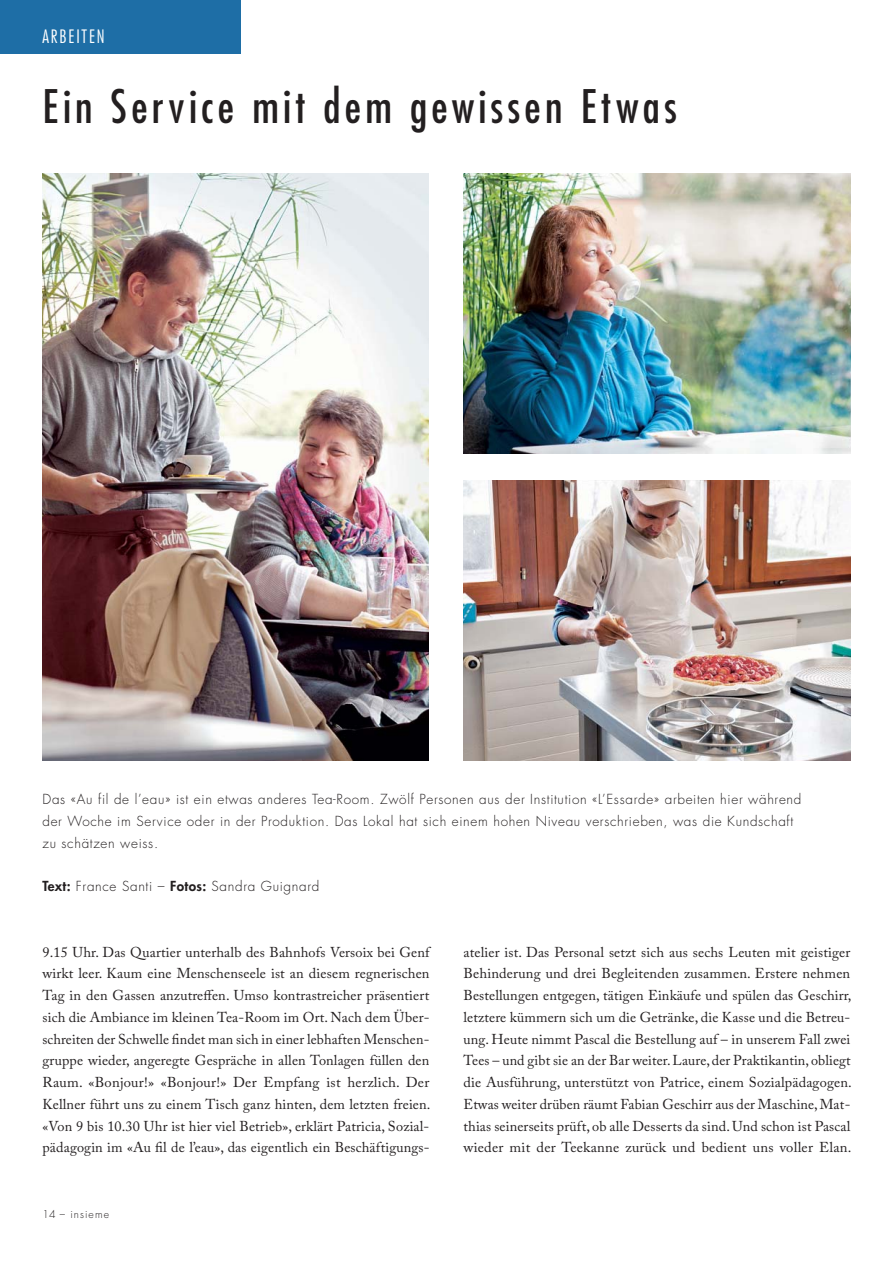
<style>
.page{position:relative;width:893px;height:1263px;background:#fff}
.page>*{position:absolute;margin:0;border:0;box-sizing:border-box;transform-origin:0 0}
.t1{font:condensed 45px "Futura";letter-spacing:.095em;color:#231f20}
.t2{font:300 condensed 18px "Futura";letter-spacing:.1em;color:#fff}
.t3{font:14.25px/21.8px "Adobe Caslon Pro";letter-spacing:.01em;color:#231f20;text-align:justify}
.t4{font:300 13.5px/21.8px "Futura";letter-spacing:.05em;color:#231f20}
.t5{font:300 10.5px "Futura";letter-spacing:.1em;color:#231f20}
.s1{font-weight:800}
</style>
<div class="page">
<div style="left:0;top:0;width:240px;height:53px;background:#1e6ea6"></div>
<img style="left:43px;top:173px;width:386px;height:588px">
<img style="left:463px;top:173px;width:387px;height:281px">
<img style="left:463px;top:480px;width:387px;height:281px">
<p class="t2" style="left:43px;top:28px;width:64px">ARBEITEN</p>
<h1 class="t1" style="left:43px;top:86px;width:636px">Ein Service mit dem gewissen Etwas</h1>
<p class="t4" style="left:43px;top:790px;width:760px">Das «Au fil de l’eau» ist ein etwas anderes Tea-Room. Zwölf Personen aus der Institution «L’Essarde» arbeiten hier während der Woche im Service oder in der Produktion. Das Lokal hat sich einem hohen Niveau verschrieben, was die Kundschaft zu schätzen weiss.</p>
<p class="t4" style="left:43px;top:877px;width:278px"><span class="s1">Text:</span> France Santi – <span class="s1">Fotos:</span> Sandra Guignard</p>
<p class="t3" style="left:43px;top:942px;width:389px">9.15 Uhr. Das Quartier unterhalb des Bahnhofs Versoix bei Genf wirkt leer. Kaum eine Menschenseele ist an diesem regnerischen Tag in den Gassen anzutreffen. Umso kontrastreicher präsentiert sich die Ambiance im kleinen Tea-Room im Ort. Nach dem Über&shy;schreiten der Schwelle findet man sich in einer lebhaften Menschen&shy;gruppe wieder, angeregte Gespräche in allen Tonlagen füllen den Raum. «Bonjour!» «Bonjour!» Der Empfang ist herzlich. Der Kellner führt uns zu einem Tisch ganz hinten, dem letzten freien. «Von 9 bis 10.30 Uhr ist hier viel Betrieb», erklärt Patricia, Sozial&shy;pädagogin im «Au fil de l’eau», das eigentlich ein Beschäftigungs-</p>
<p class="t5" style="left:43px;top:1209px;width:68px">14 – insieme</p>
<p class="t3" style="left:463px;top:942px;width:390px">atelier ist. Das Personal setzt sich aus sechs Leuten mit geistiger Behinderung und drei Begleitenden zusammen. Erstere nehmen Bestellungen ent gegen, tätigen Einkäufe und spülen das Geschirr, letztere kümmern sich um die Getränke, die Kasse und die Betreu&shy;ung. Heute nimmt Pascal die Bestellung auf – in unserem Fall zwei Tees – und gibt sie an der Bar weiter. Laure, der Praktikantin, obliegt die Ausführung, unterstützt von Patrice, einem Sozialpädagogen.<br>Etwas weiter drüben räumt Fabian Geschirr aus der Maschine, Mat&shy;thias seinerseits prüft, ob alle Desserts da sind. Und schon ist Pascal wieder mit der Teekanne zurück und bedient uns voller Elan.</p>
</div>
